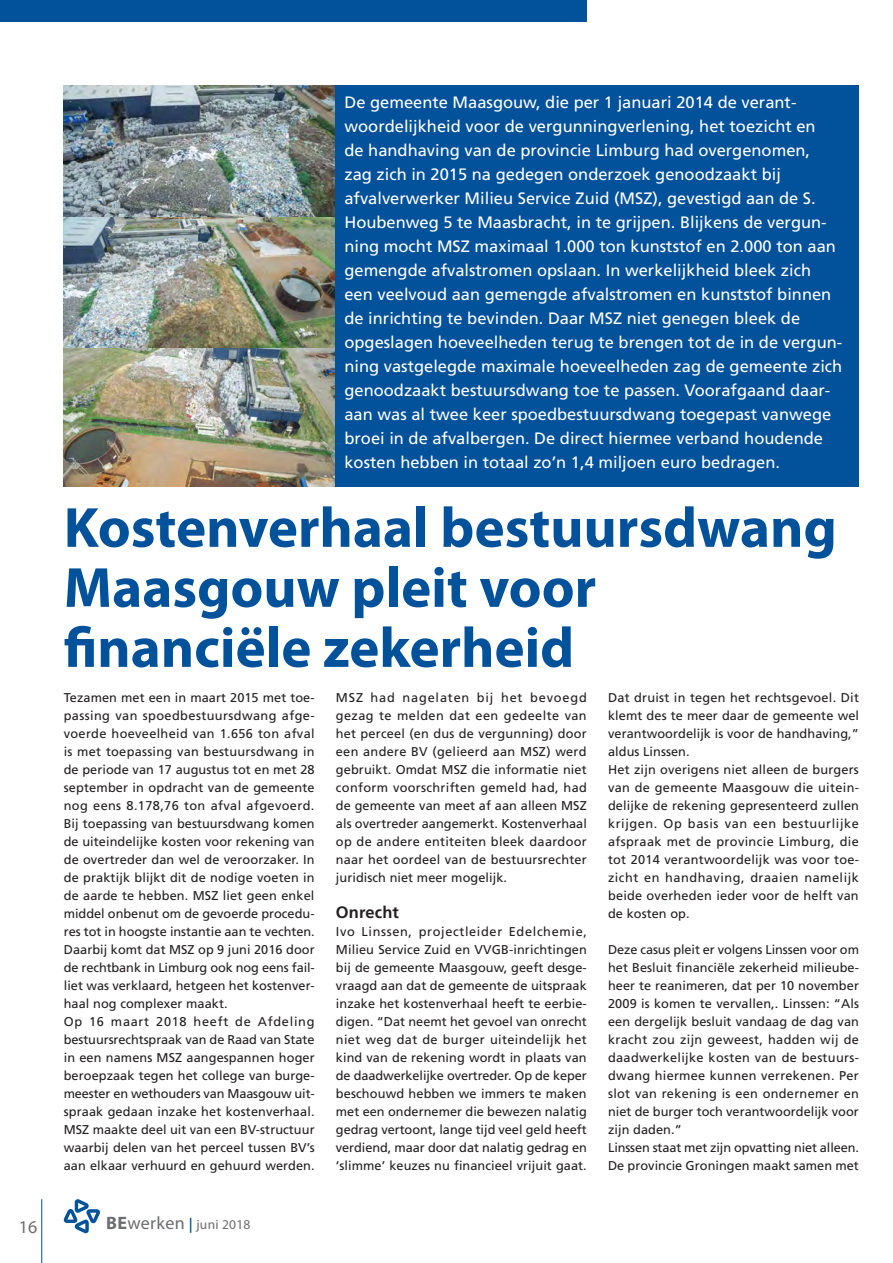
<style>
.page{position:relative;width:893px;height:1263px;background:#fff}
.page>*{position:absolute;margin:0;border:0;box-sizing:border-box;transform-origin:0 0}
.Kop_blauw{font:700 57px/60px "Myriad Pro";color:#01519b}
.t1{font:18px "Myriad Pro";letter-spacing:.02em;color:#6c6d70}
.intro_diap{font:16.5px/24px "Frutiger LT Std";color:#fff}
._03_Tussenkop{font:700 16.5px "Frutiger LT Std";letter-spacing:.01em;color:#231f20}
.t2{font:13.5px "Myriad Pro";letter-spacing:.02em;color:#6c6d70}
._01_Broodtekst{font:12.75px/18px "Frutiger LT Std";letter-spacing:.005em;color:#231f20;text-align:justify}
.s1{font-weight:700}
.s2{font-family:"Frutiger LT Std";font-size:15px;color:#01519b}
</style>
<div class="page">
<img style="left:64px;top:85px;width:272px;height:264px">
<img style="left:64px;top:349px;width:272px;height:137px">
<hr style="left:41px;top:1199px;width:1px;height:64px;background:#01519b">
<div style="left:0;top:0;width:587px;height:21px;background:#01519b"></div>
<svg style="left:64px;top:1199px;width:36px;height:34px"></svg>
<div style="left:336px;top:85px;width:523px;height:401px;background:#01519b"></div>
<hr style="left:892px;top:630px;width:1px;height:539px;background:#dee3f1">
<p class="intro_diap" style="left:344px;top:90px;width:499px">De gemeente Maasgouw, die per 1 januari 2014 de verant&shy;woordelijkheid voor de vergunningverlening, het toezicht en<br>de handhaving van de provincie Limburg had overgenomen,<br>zag zich in 2015 na gedegen onderzoek genoodzaakt bij afvalverwerker Milieu Service Zuid (MSZ), gevestigd aan de S.<br>Houbenweg 5 te Maasbracht, in te grijpen. Blijkens de vergun&shy;ning mocht MSZ maximaal 1.000 ton kunststof en 2.000 ton aan gemengde afvalstromen opslaan. In werkelijkheid bleek zich een veelvoud aan gemengde afvalstromen en kunststof binnen de inrichting te bevinden. Daar MSZ niet genegen bleek de opgeslagen hoeveelheden terug te brengen tot de in de vergun&shy;ning vastgelegde maximale hoeveelheden zag de gemeente zich genoodzaakt bestuursdwang toe te passen. Voorafgaand daar&shy;aan was al twee keer spoedbestuursdwang toegepast vanwege broei in de afvalbergen. De direct hiermee verband houdende kosten hebben in totaal zo’n 1,4 miljoen euro bedragen.</p>
<p class="Kop_blauw" style="left:64px;top:496px;width:774px">Kostenverhaal bestuursdwang<br>Maasgouw pleit voor financiële zekerheid</p>
<p class="_01_Broodtekst" style="left:64px;top:689px;width:252px">Tezamen met een in maart 2015 met toe&shy;passing van spoedbestuursdwang afge&shy;voerde hoeveelheid van 1.656 ton afval is met toepassing van bestuursdwang in de periode van 17 augustus tot en met 28 september in opdracht van de gemeente nog eens 8.178,76 ton afval afgevoerd.<br>Bij toepassing van bestuursdwang komen de uiteindelijke kosten voor rekening van de overtreder dan wel de veroorzaker. In de praktijk blijkt dit de nodige voeten in de aarde te hebben. MSZ liet geen enkel middel onbenut om de gevoerde procedu&shy;res tot in hoogste instantie aan te vechten.<br>Daarbij komt dat MSZ op 9 juni 2016 door de rechtbank in Limburg ook nog eens fail&shy;liet was verklaard, hetgeen het kostenver&shy;haal nog complexer maakt.</p>
<p class="_01_Broodtekst" style="left:64px;top:1013px;width:252px">Op 16 maart 2018 heeft de Afdeling bestuursrechtspraak van de Raad van State in een namens MSZ aangespannen hoger beroepzaak tegen het college van burge&shy;meester en wethouders van Maasgouw uit&shy;spraak gedaan inzake het kostenverhaal.<br>MSZ maakte deel uit van een BV-structuur waarbij delen van het perceel tussen BV’s aan elkaar verhuurd en gehuurd werden.</p>
<p class="t1" style="left:19px;top:1217px;width:20px">16</p>
<p class="t1" style="left:106px;top:1213px;width:80px"><span class="s1">BE</span>werken</p>
<p class="t2" style="left:189px;top:1217px;width:63px"><span class="s2">|</span> juni 2018</p>
<p class="_01_Broodtekst" style="left:336px;top:689px;width:253px">MSZ had nagelaten bij het bevoegd gezag te melden dat een gedeelte van het perceel (en dus de vergunning) door een andere BV (gelieerd aan MSZ) werd gebruikt. Omdat MSZ die informatie niet conform voorschriften gemeld had, had de gemeente van meet af aan alleen MSZ als overtreder aangemerkt. Kostenverhaal op de andere entiteiten bleek daardoor naar het oordeel van de bestuursrechter juridisch niet meer mogelijk.</p>
<p class="_03_Tussenkop" style="left:336px;top:903px;width:65px">Onrecht</p>
<p class="_01_Broodtekst" style="left:336px;top:923px;width:253px">Ivo Linssen, projectleider Edelchemie, Milieu Service Zuid en VVGB-inrichtingen bij de gemeente Maasgouw, geeft desge&shy;vraagd aan dat de gemeente de uitspraak inzake het kostenverhaal heeft te eerbie&shy;digen. “Dat neemt het gevoel van onrecht niet weg dat de burger uiteindelijk het kind van de rekening wordt in plaats van de daadwerkelijke overtreder. Op de keper beschouwd hebben we immers te maken met een ondernemer die bewezen nalatig gedrag vertoont, lange tijd veel geld heeft verdiend, maar door dat nalatig gedrag en ‘slimme’ keuzes nu financieel vrijuit gaat.</p>
<p class="_01_Broodtekst" style="left:608px;top:689px;width:252px">Dat druist in tegen het rechtsgevoel. Dit klemt des te meer daar de gemeente wel verantwoordelijk is voor de handhaving,” aldus Linssen.</p>
<p class="_01_Broodtekst" style="left:608px;top:761px;width:253px">Het zijn overigens niet alleen de burgers van de gemeente Maasgouw die uitein&shy;delijke de rekening gepresenteerd zullen krijgen. Op basis van een bestuurlijke afspraak met de provincie Limburg, die tot 2014 verantwoordelijk was voor toe&shy;zicht en handhaving, draaien namelijk beide overheden ieder voor de helft van de kosten op.</p>
<p class="_01_Broodtekst" style="left:608px;top:941px;width:252px">Deze casus pleit er volgens Linssen voor om het Besluit financiële zekerheid milieube&shy;heer te reanimeren, dat per 10 november 2009 is komen te vervallen,. Linssen: “Als een dergelijk besluit vandaag de dag van kracht zou zijn geweest, hadden wij de daadwerkelijke kosten van de bestuurs&shy;dwang hiermee kunnen verrekenen. Per slot van rekening is een ondernemer en niet de burger toch verantwoordelijk voor zijn daden.”</p>
<p class="_01_Broodtekst" style="left:608px;top:1139px;width:252px">Linssen staat met zijn opvatting niet alleen.<br>De provincie Groningen maakt samen met</p>
</div>
